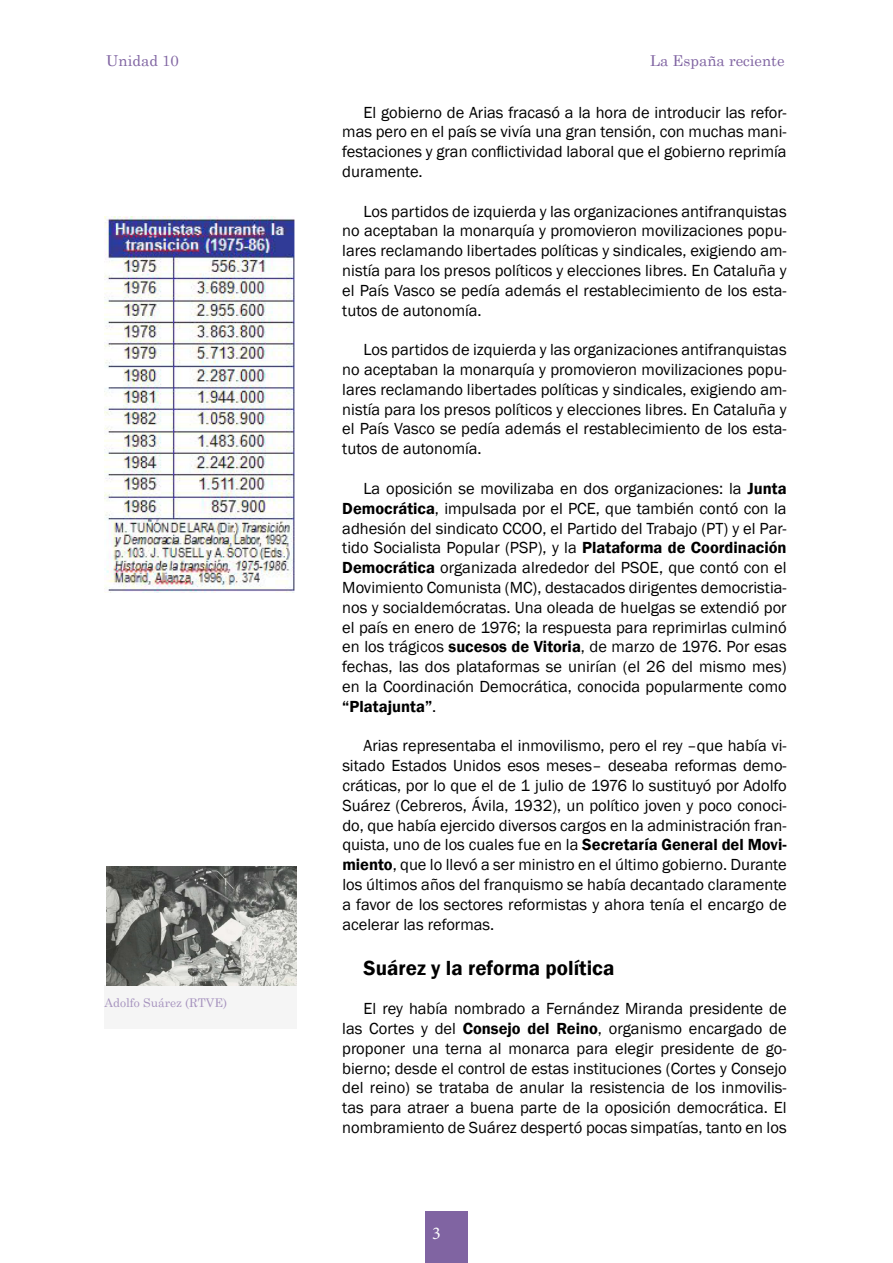
<style>
.page{position:relative;width:893px;height:1263px;background:#fff}
.page>*{position:absolute;margin:0;border:0;box-sizing:border-box;transform-origin:0 0}
.t1{font:600 21px "Franklin Gothic";color:#000}
.t2{font:18px "Minion Pro";color:#fff}
.t3{font:16.5px/19.8px "Franklin Gothic";color:#000;text-align:justify}
.t4{font:15px "Century Schoolbook";color:#8064a2}
.t5{font:12px "Century Schoolbook";color:#a693be}
.s1{font-weight:600}
</style>
<div class="page">
<div style="left:425px;top:1212px;width:43px;height:51px;background:#8064a2"></div>
<div style="left:105px;top:985px;width:192px;height:44px;background:#f5f5f5"></div>
<img style="left:107px;top:866px;width:189px;height:119px">
<img style="left:105px;top:217px;width:190px;height:375px">
<p class="t4" style="left:106px;top:48px;width:74px">Unidad 10</p>
<p class="t4" style="left:650px;top:48px;width:136px">La España reciente</p>
<p class="t5" style="left:105px;top:992px;width:124px">Adolfo Suárez (RTVE)</p>
<p class="t3" style="left:342px;top:103px;width:446px;text-indent:21px">El gobierno de Arias fracasó a la hora de introducir las refor&shy;mas pero en el país se vivía una gran tensión, con muchas mani&shy;festaciones y gran conflictividad laboral que el gobierno reprimía duramente.</p>
<p class="t3" style="left:342px;top:202px;width:446px;text-indent:21px">Los partidos de izquierda y las organizaciones antifranquistas no aceptaban la monarquía y promovieron movilizaciones popu&shy;lares reclamando libertades políticas y sindicales, exigiendo am&shy;nistía para los presos políticos y elecciones libres. En Cataluña y el País Vasco se pedía además el restablecimiento de los esta&shy;tutos de autonomía.</p>
<p class="t3" style="left:342px;top:340px;width:446px;text-indent:21px">Los partidos de izquierda y las organizaciones antifranquistas no aceptaban la monarquía y promovieron movilizaciones popu&shy;lares reclamando libertades políticas y sindicales, exigiendo am&shy;nistía para los presos políticos y elecciones libres. En Cataluña y el País Vasco se pedía además el restablecimiento de los esta&shy;tutos de autonomía.</p>
<p class="t3" style="left:342px;top:479px;width:446px;text-indent:21px">La oposición se movilizaba en dos organizaciones: la <span class="s1">Junta Democrática</span>, impulsada por el PCE, que también contó con la adhesión del sindicato CCOO, el Partido del Trabajo (PT) y el Par&shy;tido Socialista Popular (PSP), y la <span class="s1">Plataforma de Coordinación Democrática</span> organizada alrededor del PSOE, que contó con el Movimiento Comunista (MC), destacados dirigentes democristia&shy;nos y socialdemócratas. Una oleada de huelgas se extendió por el país en enero de 1976; la respuesta para reprimirlas culminó en los trágicos <span class="s1">sucesos de Vitoria</span>, de marzo de 1976. Por esas fechas, las dos plataformas se unirían (el 26 del mismo mes) en la Coordinación Democrática, conocida popularmente como <span class="s1">“Platajunta”</span>.</p>
<p class="t3" style="left:342px;top:736px;width:446px;text-indent:21px">Arias representaba el inmovilismo, pero el rey –que había vi&shy;sitado Estados Unidos esos meses– deseaba reformas demo&shy;cráticas, por lo que el de 1 julio de 1976 lo sustituyó por Adolfo Suárez (Cebreros, Ávila, 1932), un político joven y poco conoci&shy;do, que había ejercido diversos cargos en la administración fran&shy;quista, uno de los cuales fue en la <span class="s1">Secretaría General del Movi&shy;miento</span>, que lo llevó a ser ministro en el último gobierno. Durante los últimos años del franquismo se había decantado claramente a favor de los sectores reformistas y ahora tenía el encargo de acelerar las reformas.</p>
<p class="t1" style="left:364px;top:954px;width:252px">Suárez y la reforma política</p>
<p class="t3" style="left:342px;top:999px;width:446px;text-indent:21px">El rey había nombrado a Fernández Miranda presidente de las Cortes y del <span class="s1">Consejo del Reino</span>, organismo encargado de proponer una terna al monarca para elegir presidente de go&shy;bierno; desde el control de estas instituciones (Cortes y Consejo del reino) se trataba de anular la resistencia de los inmovilis&shy;tas para atraer a buena parte de la oposición democrática. El nombramiento de Suárez despertó pocas simpatías, tanto en los</p>
<p class="t2" style="left:432px;top:1221px;width:10px">3</p>
</div>
